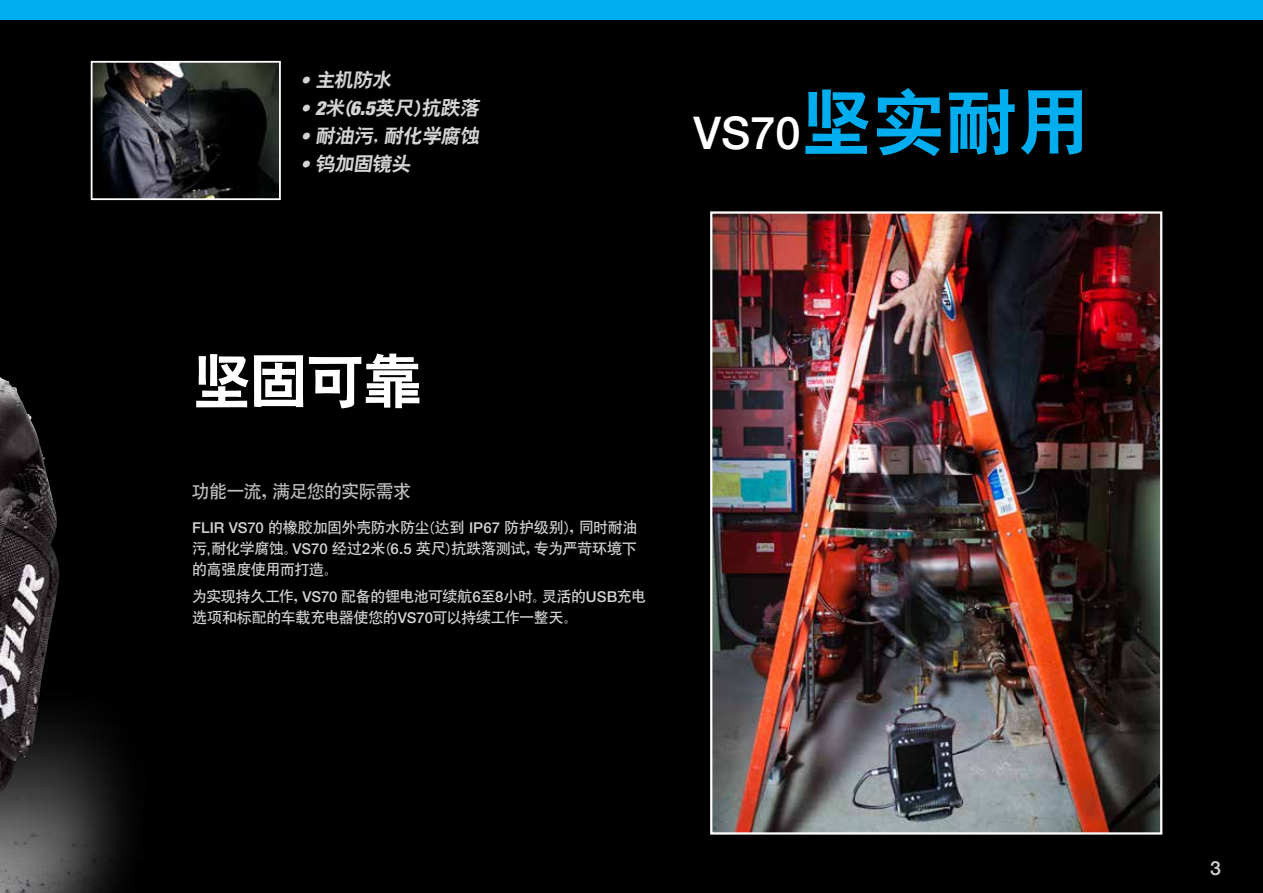
<style>
.page{position:relative;width:1263px;height:893px;background:#000}
.page>*{position:absolute;margin:0;border:0;box-sizing:border-box;transform-origin:0 0}
.t1{font:59.7px "Heiti CSEG Bold GB";color:#fff}
.t2{font:500 45.15px "Helvetica Neue LT Std";color:#fff}
.t3{font:19.5px "Heiti CSEG Bold GB";color:#d1d3d4}
.t4{font:500 19.5px "Helvetica Neue LT Std";color:#d1d3d4}
.t5{font:18px "Heiti CSEG Medium GB";letter-spacing:-.045em;color:#bcbec0}
.t6{font:15px/21px "Heiti CSEG Medium GB";letter-spacing:-.025em;color:#d1d3d4;text-align:justify}
.s1{font-family:"Helvetica Neue LT";font-weight:900;font-style:italic;font-stretch:condensed}
.s2{font-family:"Heiti CSEG Bold GB";font-weight:400;font-size:72.15px;color:#00aeef}
.s3{font-family:"Helvetica Neue LT Std";font-weight:500}
</style>
<div class="page">
<div style="left:0;top:0;width:1263px;height:20px;background:#00aeef"></div>
<img style="left:713px;top:214px;width:446px;height:618px">
<div style="left:710px;top:211px;width:452px;height:624px;border:2px solid #fff"></div>
<img style="left:94px;top:64px;width:184px;height:133px">
<div style="left:91px;top:61px;width:190px;height:139px;border:2px solid #fff"></div>
<img style="left:0;top:724px;width:125px;height:169px">
<img style="left:0;top:377px;width:60px;height:416px">
<h3 class="t3" style="left:300px;top:70px;width:95px"><span class="s1">•</span> 主机防水</h3>
<h3 class="t3" style="left:300px;top:98px;width:183px"><span class="s1">• 2</span>米(<span class="s1">6. 5</span>英尺)抗跌落</h3>
<h3 class="t3" style="left:300px;top:126px;width:183px"><span class="s1">•</span> 耐油污，耐化学腐蚀</h3>
<h3 class="t3" style="left:300px;top:154px;width:115px"><span class="s1">•</span> 钨加固镜头</h3>
<h2 class="t2" style="left:693px;top:106px;width:397px">VS70<span class="s2">坚实耐用</span></h2>
<h1 class="t1" style="left:192px;top:351px;width:231px">坚固可靠</h1>
<p class="t5" style="left:192px;top:482px;width:220px">功能一流，满足您的实际需求</p>
<p class="t6" style="left:192px;top:516px;width:447px"><span class="s3">FLIR VS70</span> 的橡胶加固外壳防水防尘(达到 <span class="s3">IP67</span> 防护级别)，同时耐油污,耐化学腐蚀。<span class="s3">VS70</span> 经过<span class="s3">2</span>米(<span class="s3">6.5</span> 英尺)抗跌落测试，专为严苛环境下的高强度使用而打造。</p>
<p class="t6" style="left:192px;top:586px;width:455px">为实现持久工作，<span class="s3">VS70</span> 配备的锂电池可续航<span class="s3">6</span>至<span class="s3">8</span>小时。灵活的<span class="s3">USB</span>充电选项和标配的车载充电器使您的<span class="s3">VS70</span>可以持续工作一整天。</p>
<h3 class="t4" style="left:1210px;top:857px;width:12px">3</h3>
</div>
